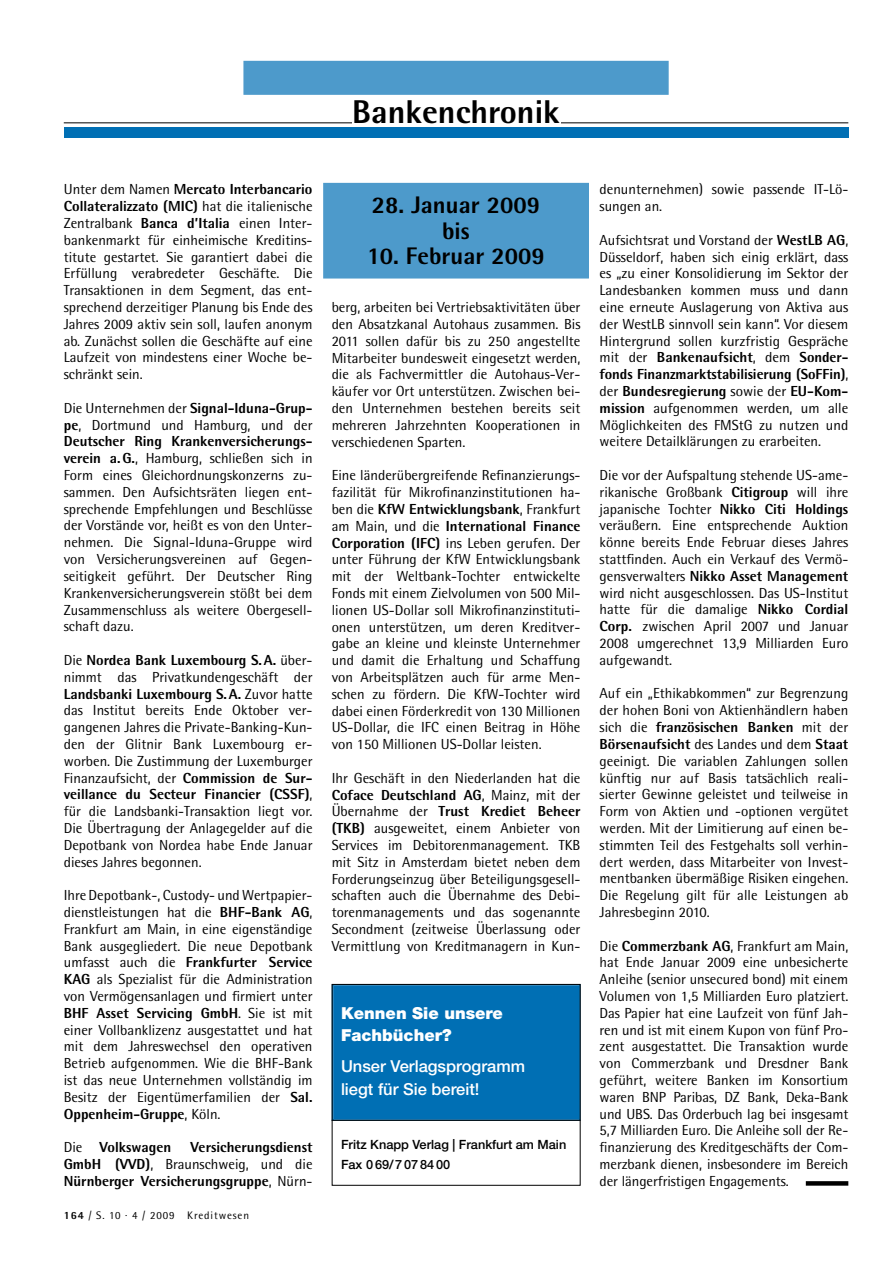
<style>
.page{position:relative;width:893px;height:1263px;background:#fff}
.page>*{position:absolute;margin:0;border:0;box-sizing:border-box;transform-origin:0 0}
.t1{font:800 33px "Rotis Semi Sans";color:#000}
.t2{font:800 24px/25.5px "Rotis Semi Sans";color:#000;text-align:center}
.t3{font:500 16.5px/22.5px "Helvetica Neue";color:#fff}
.t4{font:900 16.5px/22.5px "Helvetica Neue";color:#fff}
.t5{font:14.55px/16.8px "Rotis Semi Sans";color:#000;text-align:justify}
.t6{font:800 14.55px/16.8px "Rotis Semi Sans";color:#000;text-align:justify}
.t7{font:500 12.75px/19.5px "Helvetica Neue";color:#000}
.t8{font:10.95px "Rotis Semi Sans";letter-spacing:.08em;color:#000}
.s1{font-weight:800}
.s2{font-weight:400}
</style>
<div class="page">
<div style="left:324px;top:184px;width:264px;height:94px;background:#4d9acb"></div>
<div style="left:323px;top:183px;width:266px;height:96px;border:2px solid #4d9acb"></div>
<hr style="left:64px;top:122px;width:784px;height:1px;background:#000">
<div style="left:353px;top:110px;width:208px;height:23px;background:#fff"></div>
<div style="left:64px;top:127px;width:784px;height:10px;background:#006fb4"></div>
<div style="left:243px;top:61px;width:426px;height:34px;background:#4d9acb;border:2px solid #4d9acb"></div>
<div style="left:806px;top:1181px;width:42px;height:5px;background:#000"></div>
<div style="left:332px;top:985px;width:248px;height:135px;background:#006fb4"></div>
<div style="left:332px;top:984px;width:249px;height:137px;border:2px solid #006fb4"></div>
<hr style="left:332px;top:1120px;width:248px;height:1px;background:#000">
<div style="left:332px;top:984px;width:249px;height:202px;border:1px solid #000"></div>
<h1 class="t1" style="left:352px;top:91px;width:209px">Bankenchronik</h1>
<p class="t5" style="left:64px;top:181px;width:250px">Unter dem Namen <span class="s1">Mercato Interbancario Collateralizzato (MIC)</span> hat die italienische Zentralbank <span class="s1">Banca d’Italia</span> einen Inter&shy;bankenmarkt für einheimische Kreditins&shy;titute gestartet. Sie garantiert dabei die Erfüllung verabredeter Geschäfte. Die Transaktionen in dem Segment, das ent&shy;sprechend derzeitiger Planung bis Ende des Jahres 2009 aktiv sein soll, laufen anonym ab. Zunächst sollen die Geschäfte auf eine Laufzeit von mindestens einer Woche be&shy;schränkt sein.</p>
<p class="t5" style="left:64px;top:399px;width:250px">Die Unternehmen der <span class="s1">Signal-Iduna-Grup&shy;pe</span>, Dortmund und Hamburg, und der <span class="s1">Deutscher Ring Krankenversicherungs&shy;verein a.G.</span>, Hamburg, schließen sich in Form eines Gleichordnungskonzerns zu&shy;sammen. Den Aufsichtsräten liegen ent&shy;sprechende Empfehlungen und Beschlüsse der Vorstände vor, heißt es von den Unter&shy;nehmen. Die Signal-Iduna-Gruppe wird von Versicherungsvereinen auf Gegen&shy;seitigkeit geführt. Der Deutscher Ring Krankenversicherungsverein stößt bei dem Zusammenschluss als weitere Obergesell&shy;schaft dazu.</p>
<p class="t5" style="left:64px;top:651px;width:250px">Die <span class="s1">Nordea Bank Luxembourg S.A.</span> über&shy;nimmt das Privatkundengeschäft der <span class="s1">Landsbanki Luxembourg S.A.</span> Zuvor hatte das Institut bereits Ende Oktober ver&shy;gangenen Jahres die Private-Banking-Kun&shy;den der Glitnir Bank Luxembourg er&shy;worben. Die Zustimmung der Luxemburger Finanzaufsicht, der <span class="s1">Commission de Sur&shy;veillance du Secteur Financier (CSSF)</span>, für die Landsbanki-Transaktion liegt vor.<br>Die Übertragung der Anlagegelder auf die Depotbank von Nordea habe Ende Januar dieses Jahres begonnen.</p>
<p class="t5" style="left:64px;top:887px;width:250px">Ihre Depotbank-, Custody- und Wertpapier&shy;dienstleistungen hat die <span class="s1">BHF-Bank AG</span>, Frankfurt am Main, in eine eigenständige Bank ausgegliedert. Die neue Depotbank umfasst auch die <span class="s1">Frankfurter Service KAG</span> als Spezialist für die Administration von Vermögensanlagen und firmiert unter <span class="s1">BHF Asset Servicing GmbH</span>. Sie ist mit einer Vollbanklizenz ausgestattet und hat mit dem Jahreswechsel den operativen Betrieb aufgenommen. Wie die BHF-Bank ist das neue Unternehmen vollständig im Besitz der Eigentümerfamilien der <span class="s1">Sal.<br>Oppenheim-Gruppe</span>, Köln.</p>
<p class="t6" style="left:64px;top:1139px;width:109px"><span class="s2">Die</span> Volkswagen</p>
<p class="t6" style="left:64px;top:1139px;width:250px;text-indent:127px">Versicherungsdienst GmbH (VVD)<span class="s2">, Braunschweig, und die </span>Nürnberger Versicherungsgruppe<span class="s2">, Nürn-</span></p>
<p class="t8" style="left:64px;top:1209px;width:187px"><span class="s1">164</span> / S. 10 · 4 / 2009 Kreditwesen</p>
<h2 class="t2" style="left:372px;top:192px;width:170px">28. Januar 2009 bis</h2>
<h2 class="t2" style="left:367px;top:243px;width:179px">10. Februar 2009</h2>
<p class="t5" style="left:332px;top:299px;width:250px">berg, arbeiten bei Vertriebsaktivitäten über den Absatzkanal Autohaus zusammen. Bis 2011 sollen dafür bis zu 250 angestellte Mitarbeiter bundesweit eingesetzt werden, die als Fachvermittler die Autohaus-Ver&shy;käufer vor Ort unterstützen. Zwischen bei&shy;den Unternehmen bestehen bereits seit mehreren Jahrzehnten Kooperationen in verschiedenen Sparten.</p>
<p class="t5" style="left:332px;top:467px;width:250px">Eine länderübergreifende Refinanzierungs&shy;fazilität für Mikrofinanzinstitutionen ha&shy;ben die <span class="s1">KfW Entwicklungsbank</span>, Frankfurt am Main, und die <span class="s1">International Finance Corporation (IFC)</span> ins Leben gerufen. Der unter Führung der KfW Entwicklungsbank mit der Weltbank-Tochter entwickelte Fonds mit einem Zielvolumen von 500 Mil&shy;lionen US-Dollar soll Mikrofinanzinstituti&shy;onen unterstützen, um deren Kreditver&shy;gabe an kleine und kleinste Unternehmer und damit die Erhaltung und Schaffung von Arbeitsplätzen auch für arme Men&shy;schen zu fördern. Die KfW-Tochter wird dabei einen Förderkredit von 130 Millionen US-Dollar, die IFC einen Beitrag in Höhe von 150 Millionen US-Dollar leisten.</p>
<p class="t5" style="left:332px;top:769px;width:250px">Ihr Geschäft in den Niederlanden hat die <span class="s1">Coface Deutschland AG</span>, Mainz, mit der Übernahme der <span class="s1">Trust Krediet Beheer (TKB)</span> ausgeweitet, einem Anbieter von Services im Debitorenmanagement. TKB mit Sitz in Amsterdam bietet neben dem Forderungseinzug über Beteiligungsgesell&shy;schaften auch die Übernahme des Debi&shy;torenmanagements und das sogenannte Secondment (zeitweise Überlassung oder Vermittlung von Kreditmanagern in Kun-</p>
<p class="t4" style="left:341px;top:1001px;width:163px">Kennen Sie unsere<br>Fachbücher?</p>
<p class="t3" style="left:341px;top:1055px;width:186px">Unser Verlagsprogramm liegt für Sie bereit!</p>
<p class="t7" style="left:341px;top:1135px;width:227px">Fritz Knapp Verlag | Frankfurt am Main<br>Fax 0 69/7 07 84 00</p>
<p class="t5" style="left:600px;top:181px;width:250px">denunternehmen) sowie passende IT-Lö&shy;sungen an.</p>
<p class="t5" style="left:600px;top:231px;width:250px">Aufsichtsrat und Vorstand der <span class="s1">WestLB AG</span>, Düsseldorf, haben sich einig erklärt, dass es „zu einer Konsolidierung im Sektor der Landesbanken kommen muss und dann eine erneute Auslagerung von Aktiva aus der WestLB sinnvoll sein kann“. Vor diesem Hintergrund sollen kurzfristig Gespräche mit der <span class="s1">Bankenaufsicht</span>, dem <span class="s1">Sonder&shy;fonds Finanzmarktstabilisierung (SoFFin)</span>, der <span class="s1">Bundesregierung</span> sowie der <span class="s1">EU-Kom&shy;mission</span> aufgenommen werden, um alle Möglichkeiten des FMStG zu nutzen und weitere Detailklärungen zu erarbeiten.</p>
<p class="t5" style="left:600px;top:466px;width:250px">Die vor der Aufspaltung stehende US-ame&shy;rikanische Großbank <span class="s1">Citigroup</span> will ihre japanische Tochter <span class="s1">Nikko Citi Holdings </span>veräußern. Eine entsprechende Auktion könne bereits Ende Februar dieses Jahres stattfinden. Auch ein Verkauf des Vermö&shy;gensverwalters <span class="s1">Nikko Asset Management </span>wird nicht ausgeschlossen. Das US-Institut hatte für die damalige <span class="s1">Nikko Cordial Corp.</span> zwischen April 2007 und Januar 2008 umgerechnet 13,9 Milliarden Euro aufgewandt.</p>
<p class="t5" style="left:600px;top:685px;width:250px">Auf ein „Ethikabkommen“ zur Begrenzung der hohen Boni von Aktienhändlern haben sich die <span class="s1">französischen Banken</span> mit der <span class="s1">Börsenaufsicht</span> des Landes und dem <span class="s1">Staat </span>geeinigt. Die variablen Zahlungen sollen künftig nur auf Basis tatsächlich reali&shy;sierter Gewinne geleistet und teilweise in Form von Aktien und -optionen vergütet werden. Mit der Limitierung auf einen be&shy;stimmten Teil des Festgehalts soll verhin&shy;dert werden, dass Mitarbeiter von Invest&shy;mentbanken übermäßige Risiken eingehen.<br>Die Regelung gilt für alle Leistungen ab Jahresbeginn 2010.</p>
<p class="t5" style="left:600px;top:937px;width:250px">Die <span class="s1">Commerzbank AG</span>, Frankfurt am Main, hat Ende Januar 2009 eine unbesicherte Anleihe (senior unsecured bond) mit einem Volumen von 1,5 Milliarden Euro platziert.<br>Das Papier hat eine Laufzeit von fünf Jah&shy;ren und ist mit einem Kupon von fünf Pro&shy;zent ausgestattet. Die Transaktion wurde von Commerzbank und Dresdner Bank geführt, weitere Banken im Konsortium waren BNP Paribas, DZ Bank, Deka-Bank und UBS. Das Orderbuch lag bei insgesamt 5,7 Milliarden Euro. Die Anleihe soll der Re&shy;finanzierung des Kreditgeschäfts der Com&shy;merzbank dienen, insbesondere im Bereich der längerfristigen Engagements.</p>
</div>
